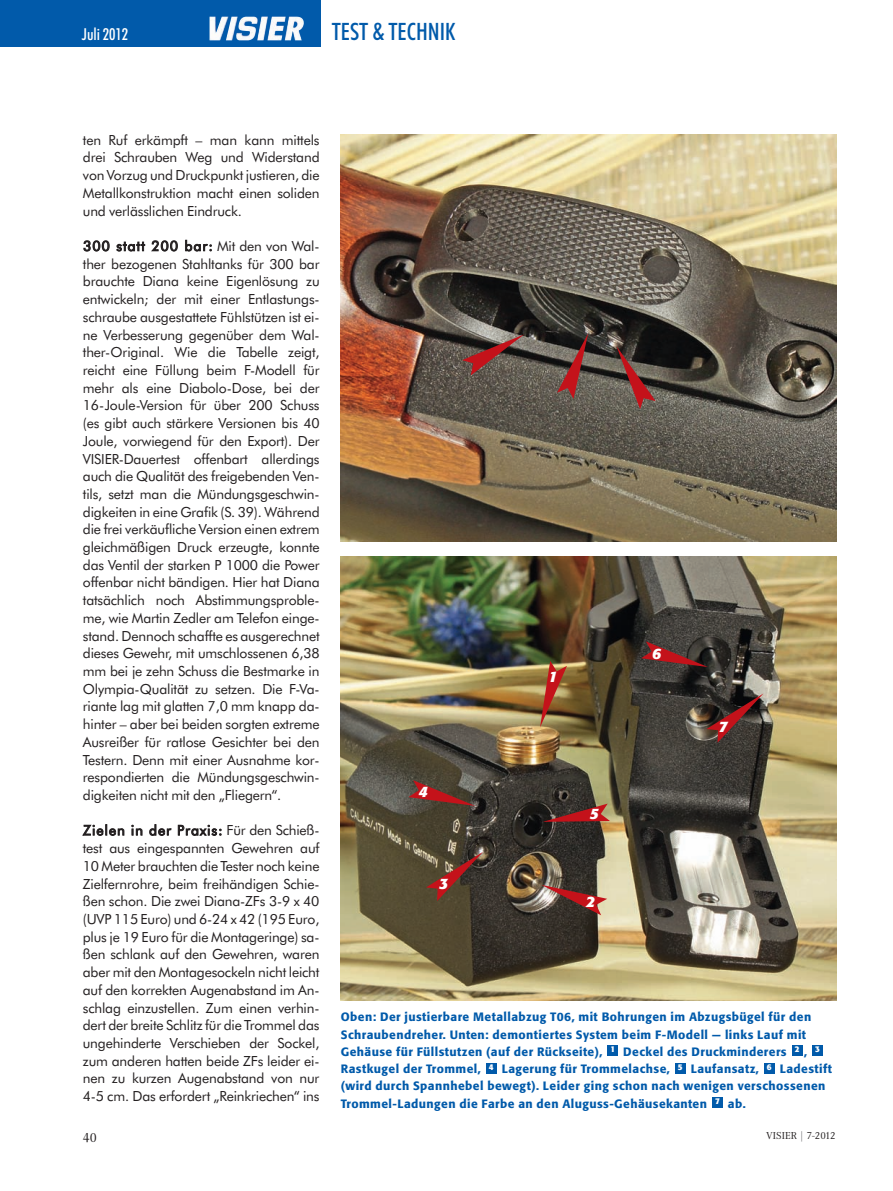
<style>
.page{position:relative;width:893px;height:1191px;background:#fff}
.page>*{position:absolute;margin:0;border:0;box-sizing:border-box;transform-origin:0 0}
.t1{font:500 condensed 24px "Futura BT";color:#015aaa}
.t2{font:500 condensed 16.5px "Futura BT";color:#fff}
.t3{font:italic 700 15px "Formata";color:#fff}
.t4{font:13.95px/17.7px "Futura BT";letter-spacing:-.01em;color:#231f20;text-align:justify}
.t5{font:13.5px "Corporate A";color:#231f20}
.t6{font:500 12px/17.2px "Formata";letter-spacing:.035em;color:#015aaa}
.t7{font:10.5px "Corporate A";color:#231f20}
.t8{font:700 8.25px "Formata";color:#fff}
.s1{color:#6c6d70}
</style>
<div class="page">
<div style="left:0;top:0;width:321px;height:47px;background:#015aaa"></div>
<img style="left:257px;top:17px;width:11px;height:23px">
<img style="left:340px;top:134px;width:496px;height:408px">
<img style="left:340px;top:556px;width:496px;height:444px">
<div style="left:712px;top:1097px;width:11px;height:10px;background:#015aaa"></div>
<div style="left:764px;top:1063px;width:10px;height:10px;background:#015aaa"></div>
<div style="left:675px;top:1063px;width:10px;height:10px;background:#015aaa"></div>
<div style="left:486px;top:1063px;width:10px;height:10px;background:#015aaa"></div>
<div style="left:812px;top:1045px;width:11px;height:11px;background:#015aaa"></div>
<div style="left:792px;top:1045px;width:10px;height:11px;background:#015aaa"></div>
<div style="left:608px;top:1045px;width:10px;height:11px;background:#015aaa"></div>
<svg style="left:462px;top:334px;width:62px;height:41px;background:#724a46"></svg>
<svg style="left:617px;top:346px;width:39px;height:63px;background:#67403c"></svg>
<svg style="left:557px;top:333px;width:31px;height:66px;background:#6c3e3b"></svg>
<svg style="left:540px;top:661px;width:27px;height:66px;background:#a05e3c"></svg>
<svg style="left:541px;top:884px;width:66px;height:31px;background:#84534b"></svg>
<svg style="left:543px;top:803px;width:67px;height:19px"></svg>
<svg style="left:426px;top:852px;width:57px;height:49px;background:#643d30"></svg>
<svg style="left:706px;top:693px;width:57px;height:49px;background:#4e2b29"></svg>
<svg style="left:408px;top:780px;width:67px;height:26px;background:#733b35"></svg>
<svg style="left:641px;top:641px;width:67px;height:26px;background:#642e2d"></svg>
<p class="t2" style="left:82px;top:27px;width:48px">Juli 2012</p>
<p class="t1" style="left:332px;top:22px;width:125px">TEST &amp; TECHNIK</p>
<p class="t4" style="left:83px;top:132px;width:238px">ten Ruf erkämpft – man kann mittels drei Schrauben Weg und Widerstand von Vorzug und Druckpunkt justieren, die Metallkonstruktion macht einen soliden und verlässlichen Eindruck.</p>
<p class="t4" style="left:83px;top:238px;width:238px">300 statt 200 bar: Mit den von Wal&shy;ther bezogenen Stahltanks für 300 bar brauchte Diana keine Eigenlösung zu entwickeln; der mit einer Entlastungs&shy;schraube ausgestattete Fühlstützen ist ei&shy;ne Verbesserung gegenüber dem Wal&shy;ther-Original. Wie die Tabelle zeigt, reicht eine Füllung beim F-Modell für mehr als eine Diabolo-Dose, bei der 16-Joule-Version für über 200 Schuss (es gibt auch stärkere Versionen bis 40<br>Joule, vorwiegend für den Export). Der VISIER-Dauertest offenbart allerdings auch die Qualität des freigebenden Ven&shy;tils, setzt man die Mündungsgeschwin&shy;digkeiten in eine Grafik (S. 39). Während die frei verkäufliche Version einen extrem gleichmäßigen Druck erzeugte, konnte das Ventil der starken P 1000 die Power offenbar nicht bändigen. Hier hat Diana tatsächlich noch Abstimmungsproble&shy;me, wie Martin Zedler am Telefon einge&shy;stand. Dennoch schaffte es ausgerechnet dieses Gewehr, mit umschlossenen 6,38 mm bei je zehn Schuss die Bestmarke in Olympia-Qualität zu setzen. Die F-Va&shy;riante lag mit glatten 7,0 mm knapp da&shy;hinter – aber bei beiden sorgten extreme Ausreißer für ratlose Gesichter bei den Testern. Denn mit einer Ausnahme kor&shy;respondierten die Mündungsgeschwin&shy;digkeiten nicht mit den „Fliegern“.</p>
<p class="t4" style="left:83px;top:822px;width:238px">Zielen in der Praxis: Für den Schieß&shy;test aus eingespannten Gewehren auf 10 Meter brauchten die Tester noch keine Zielfernrohre, beim freihändigen Schie&shy;ßen schon. Die zwei Diana-ZFs 3-9 x 40 (UVP 115 Euro) und 6-24 x 42 (195 Euro, plus je 19 Euro für die Montageringe) sa&shy;ßen schlank auf den Gewehren, waren aber mit den Montagesockeln nicht leicht auf den korrekten Augenabstand im An&shy;schlag einzustellen. Zum einen verhin&shy;dert der breite Schlitz für die Trommel das ungehinderte Verschieben der Sockel, zum anderen hatten beide ZFs leider ei&shy;nen zu kurzen Augenabstand von nur 4-5 cm. Das erfordert „Reinkriechen“ ins</p>
<p class="t5" style="left:83px;top:1132px;width:16px">40</p>
<p class="t7" style="left:766px;top:1132px;width:71px">VISIER <span class="s1">|</span> 7-2012</p>
<p class="t3" style="left:652px;top:646px;width:11px">6</p>
<p class="t3" style="left:549px;top:670px;width:11px">1</p>
<p class="t3" style="left:718px;top:719px;width:11px">7</p>
<p class="t3" style="left:419px;top:785px;width:11px">4</p>
<p class="t3" style="left:590px;top:807px;width:11px">5</p>
<p class="t3" style="left:439px;top:877px;width:11px">3</p>
<p class="t3" style="left:586px;top:894px;width:11px">2</p>
<p class="t6" style="left:341px;top:1009px;width:472px">Oben: Der justierbare Metallabzug T06, mit Bohrungen im Abzugsbügel für den<br>Schraubendreher. Unten: demontiertes System beim F-Modell — links Lauf mit<br>Gehäuse für Füllstutzen (auf der Rückseite),</p>
<p class="t6" style="left:623px;top:1044px;width:165px">Deckel des Druckminderers</p>
<p class="t6" style="left:804px;top:1044px;width:4px">,</p>
<p class="t8" style="left:610px;top:1045px;width:6px">1</p>
<p class="t8" style="left:795px;top:1045px;width:6px">2</p>
<p class="t8" style="left:815px;top:1045px;width:6px">3</p>
<p class="t6" style="left:341px;top:1061px;width:493px;text-indent:439px">Ladestift (wird durch Spannhebel bewegt). Leider ging schon nach wenigen verschossenen<br>Trommel-Ladungen die Farbe an den Aluguss-Gehäusekanten</p>
<p class="t6" style="left:341px;top:1061px;width:141px">Rastkugel der Trommel,</p>
<p class="t6" style="left:502px;top:1061px;width:170px">Lagerung für Trommelachse,</p>
<p class="t6" style="left:691px;top:1061px;width:70px">Laufansatz,</p>
<p class="t8" style="left:489px;top:1063px;width:6px">4</p>
<p class="t8" style="left:678px;top:1063px;width:6px">5</p>
<p class="t8" style="left:767px;top:1063px;width:6px">6</p>
<p class="t6" style="left:728px;top:1095px;width:19px">ab.</p>
<p class="t8" style="left:715px;top:1097px;width:6px">7</p>
</div>
